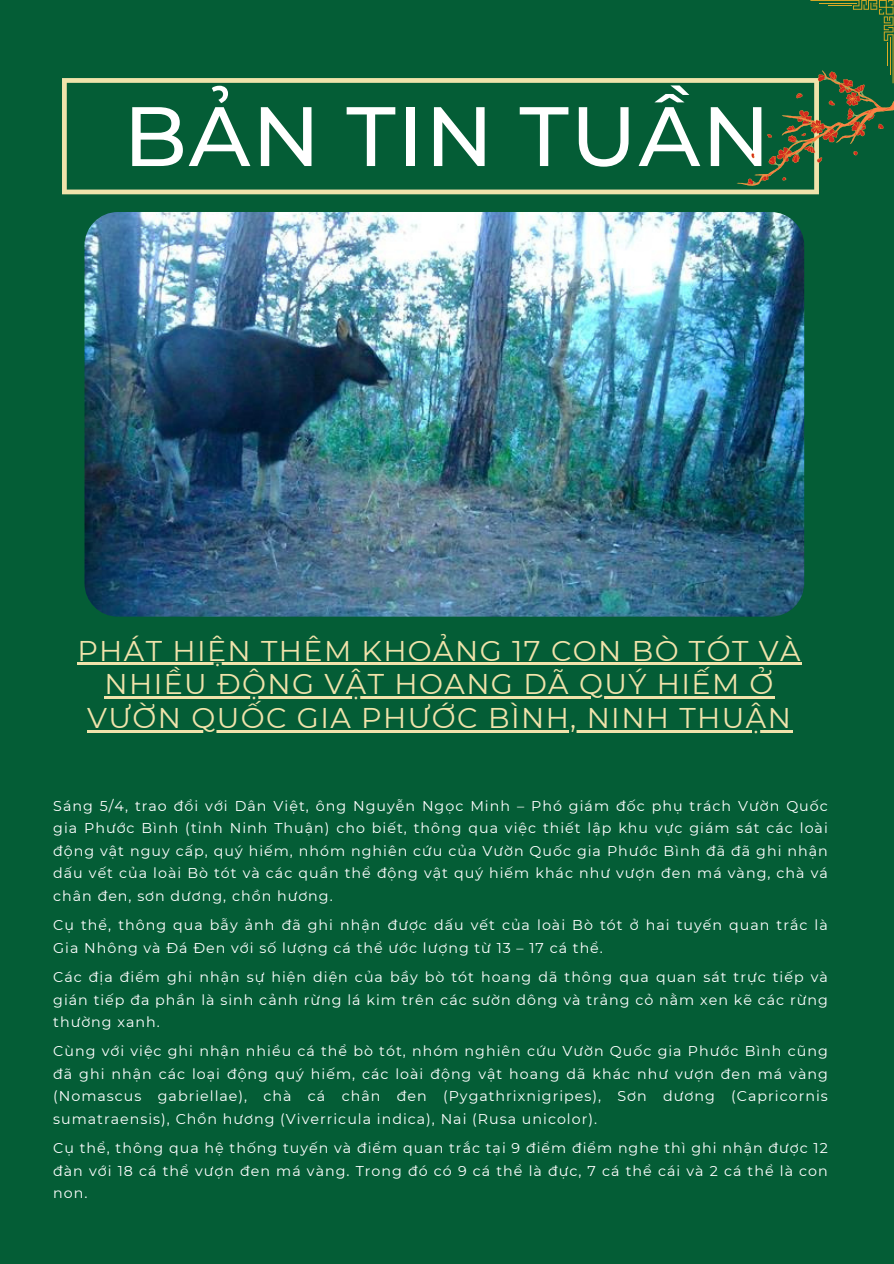
<style>
.page{position:relative;width:894px;height:1264px;background:#fff}
.page>*{position:absolute;margin:0;border:0;box-sizing:border-box;transform-origin:0 0}
.t1{font:500 84px "Montserrat";letter-spacing:.02em;color:#fff}
.t2{font:28.5px "Montserrat";letter-spacing:.05em;color:#f0e3ab}
.t3{font:14.25px/22.5px "Montserrat";letter-spacing:.07em;color:#fff}
</style>
<div class="page">
<div style="left:0;top:0;width:893px;height:1263px;background:#045d36"></div>
<svg style="left:62px;top:78px;width:756px;height:116px"></svg>
<img style="left:84px;top:212px;width:720px;height:404px;border-radius:34px">
<hr style="left:77px;top:663px;width:724px;height:2px;background:#f0e3ab">
<hr style="left:104px;top:696px;width:670px;height:3px;background:#f0e3ab">
<hr style="left:87px;top:730px;width:705px;height:2px;background:#f0e3ab">
<svg style="left:736px;top:0;width:157px;height:186px"></svg>
<p class="t1" style="left:123px;top:85px;width:648px">BẢN TIN TUẦN</p>
<h1 class="t2" style="left:77px;top:633px;width:724px">PHÁT HIỆN THÊM KHOẢNG 17 CON BÒ TÓT VÀ</h1>
<p class="t2" style="left:104px;top:666px;width:670px">NHIỀU ĐỘNG VẬT HOANG DÃ QUÝ HIẾM Ở</p>
<h2 class="t2" style="left:87px;top:700px;width:705px">VƯỜN QUỐC GIA PHƯỚC BÌNH, NINH THUẬN</h2>
<p class="t3" style="left:53px;top:794px;width:775px">Sáng 5/4, trao đổi với Dân Việt, ông Nguyễn Ngọc Minh – Phó giám đốc phụ trách Vườn Quốc gia Phước Bình (tỉnh Ninh Thuận) cho biết, thông qua việc thiết lập khu vực giá m sát các loài động vật nguy cấp, quý hiếm, nhóm nghiên cứu của Vườn Quốc gia Phước Bình đã đã ghi nhận dấu vết của loài Bò tót và các quần thể động vật quý hiếm khác như vượn đen má và ng, chà vá chân đen, sơn dương, chồn hương.</p>
<p class="t3" style="left:53px;top:913px;width:770px">Cụ thể, thông qua bẫy ảnh đã ghi nhận được dấu vết của loài Bò tót ở hai tuyến quan trắc là<br>Gia Nhông và Đá Đen với số lượng cá thể ước lượng từ 13 – 17 cá thể.</p>
<p class="t3" style="left:53px;top:965px;width:775px">Các địa điểm ghi nhận sự hiện diện của bầy bò tót hoang dã thông qua quan sát trực tiếp và giá n tiếp đa phần là sinh cảnh rừng lá kim trên các sườn dông và trảng cỏ nằm xen kẽ các rừng thường xanh.</p>
<p class="t3" style="left:53px;top:1039px;width:775px;text-align:justify">Cùng với việc ghi nhận nhiều cá thể bò tót, nhóm nghiên cứu Vườn Quốc gia Phước Bình cũng đã ghi nhận các loại động quý hiếm, các loài động vật hoang dã khác như vượn đen má và ng (Nomascus gabriellae), chà cá chân đen (Pygathrixnigripes), Sơn dương (Capricornis sumatraensis), Chồn hương (Viverricula indica), Nai (Rusa unicolor).</p>
<p class="t3" style="left:53px;top:1136px;width:775px;text-align:justify">Cụ thể, thông qua hệ thống tuyến và điểm quan trắc tại 9 điểm điểm nghe thì ghi nhận được 12 đà n với 18 cá thể vượn đen má và ng. Trong đó có 9 cá thể là đực, 7 cá thể cái và 2 cá thể là con non.</p>
</div>
